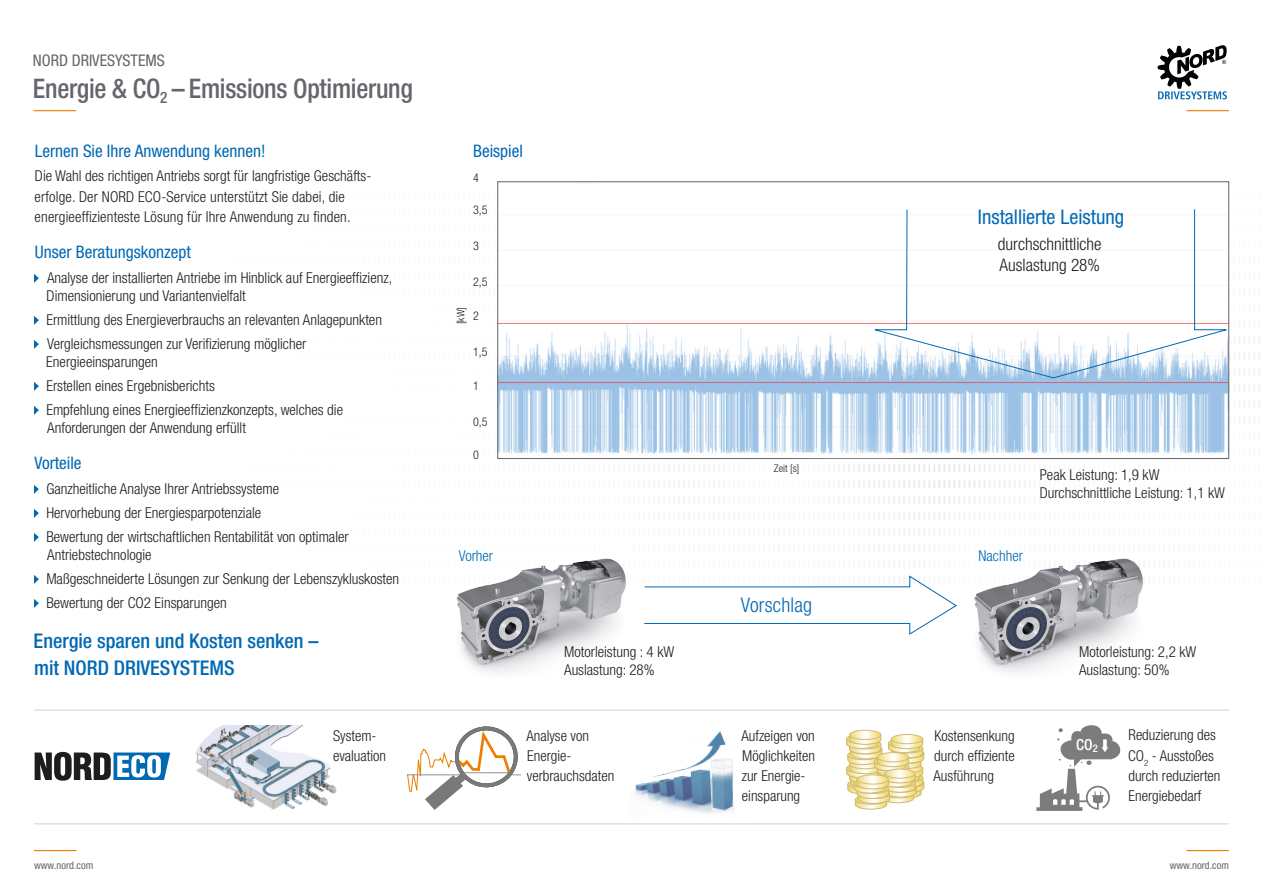
<style>
.page{position:relative;width:1263px;height:893px;background:#fff}
.page>*{position:absolute;margin:0;border:0;box-sizing:border-box;transform-origin:0 0}
.t1{font:500 condensed 27px "Helvetica Neue LT Std";letter-spacing:-.01em;color:#64666b;scale:.96 1}
.t2{font:500 condensed 20.25px "Helvetica Neue LT Std";color:#0069b4}
.t3{font:condensed 20.25px "Helvetica Neue LT Std";color:#0069b4}
.t4{font:300 condensed 20.25px "Helvetica Neue LT Std";letter-spacing:.01em;color:#0069b4}
.t5{font:condensed 17.25px "Helvetica Neue LT Std";color:#0069b4}
.t6{font:300 condensed 17.25px/21px "Helvetica Neue LT Std";color:#1d1d1b}
.t7{font:condensed 16.05px "Helvetica Neue LT Std";color:#64666b}
.t8{font:500 condensed 15.3px "Helvetica Neue LT Std";color:#fff}
.t9{font:300 condensed 15px/20.2px "Helvetica Neue LT Std";color:#1d1d1b}
.t10{font:300 condensed 15px "Helvetica Neue LT Std";color:#0069b4}
.t11{font:300 condensed 12px "Helvetica Neue LT Std";color:#1d1d1b}
.t12{font:condensed 10.5px "Helvetica Neue LT Std";color:#64666b}
.t13{font:300 condensed 10.5px "Helvetica Neue LT Std";color:#1d1d1b}
</style>
<div class="page">
<hr style="left:34px;top:110px;width:42px;height:1px;background:#ef7d00">
<hr style="left:34px;top:850px;width:43px;height:1px;background:#ef7d00">
<hr style="left:1186px;top:850px;width:43px;height:1px;background:#ef7d00">
<img style="left:499px;top:322px;width:728px;height:132px">
<svg style="left:868px;top:208px;width:362px;height:171px"></svg>
<svg style="left:1158px;top:45px;width:69px;height:54px"></svg>
<hr style="left:1186px;top:110px;width:43px;height:1px;background:#ef7d00">
<img style="left:196px;top:725px;width:140px;height:84px">
<svg style="left:407px;top:726px;width:114px;height:84px"></svg>
<svg style="left:1036px;top:725px;width:85px;height:86px"></svg>
<img style="left:635px;top:731px;width:100px;height:83px">
<svg style="left:846px;top:730px;width:78px;height:79px"></svg>
<div style="left:857px;top:775px;width:31px;height:9px;border:1px solid #d3ba7e;border-radius:50%"></div>
<svg style="left:35px;top:752px;width:135px;height:29px"></svg>
<hr style="left:34px;top:824px;width:1195px;height:1px;background:#d1d1d1">
<hr style="left:34px;top:710px;width:1195px;height:1px;background:#d1d1d1">
<svg style="left:34px;top:274px;width:5px;height:9px"></svg>
<svg style="left:34px;top:316px;width:5px;height:9px"></svg>
<svg style="left:34px;top:340px;width:5px;height:9px"></svg>
<svg style="left:34px;top:382px;width:5px;height:9px"></svg>
<svg style="left:34px;top:406px;width:5px;height:9px"></svg>
<svg style="left:34px;top:485px;width:5px;height:9px"></svg>
<svg style="left:34px;top:509px;width:5px;height:9px"></svg>
<svg style="left:34px;top:533px;width:5px;height:9px"></svg>
<svg style="left:34px;top:575px;width:5px;height:9px"></svg>
<svg style="left:34px;top:599px;width:5px;height:9px"></svg>
<img style="left:456px;top:558px;width:170px;height:115px">
<div style="left:761px;top:425px;width:184px;height:184px;background:#fff;border-radius:50%"></div>
<img style="left:903px;top:513px;width:242px;height:160px">
<svg style="left:644px;top:575px;width:313px;height:60px"></svg>
<p class="t7" style="left:33px;top:51px;width:134px">NORD DRIVESYSTEMS</p>
<p class="t1" style="left:33px;top:72px;width:397px">Energie &amp; CO<sub>2</sub> – Emissions Optimierung</p>
<p class="t5" style="left:35px;top:141px;width:232px">Lernen Sie Ihre Anwendung kennen!</p>
<p class="t9" style="left:35px;top:166px;width:338px">Die Wahl des richtigen Antriebs sorgt für langfristige Geschäfts&shy;erfolge. Der NORD ECO-Service unterstützt Sie dabei, die energieeffizienteste Lösung für Ihre Anwendung zu finden.</p>
<p class="t5" style="left:35px;top:242px;width:157px">Unser Beratungskonzept</p>
<p class="t9" style="left:47px;top:267px;width:347px">Analyse der installierten Antriebe im Hinblick auf Energieeffizienz,</p>
<p class="t9" style="left:47px;top:285px;width:201px">Dimensionierung und Variantenvielfalt</p>
<p class="t9" style="left:46px;top:309px;width:337px">Ermittlung des Energieverbrauchs an relevanten Anlagepunkten</p>
<p class="t9" style="left:46px;top:334px;width:261px;line-height:18px">Vergleichsmessungen zur Verifizierung möglicher<br>Energieeinsparungen</p>
<p class="t9" style="left:46px;top:375px;width:170px">Erstellen eines Ergebnisberichts</p>
<p class="t9" style="left:46px;top:400px;width:298px;line-height:18px">Empfehlung eines Energieeffizienzkonzepts, welches die<br>Anforderungen der Anwendung erfüllt</p>
<p class="t5" style="left:34px;top:453px;width:49px">Vorteile</p>
<p class="t9" style="left:46px;top:478px;width:234px">Ganzheitliche Analyse Ihrer Antriebssysteme</p>
<p class="t9" style="left:46px;top:502px;width:216px">Hervorhebung der Energiesparpotenziale</p>
<p class="t9" style="left:46px;top:526px;width:304px">Bewertung der wirtschaftlichen Rentabilität von optimaler</p>
<p class="t9" style="left:47px;top:544px;width:106px">Antriebstechnologie</p>
<p class="t9" style="left:46px;top:568px;width:354px">Maßgeschneiderte Lösungen zur Senkung der Lebenszykluskosten</p>
<p class="t9" style="left:46px;top:592px;width:182px">Bewertung der CO2 Einsparungen</p>
<p class="t2" style="left:34px;top:629px;width:286px">Energie sparen und Kosten senken –</p>
<p class="t2" style="left:34px;top:656px;width:202px">mit NORD DRIVESYSTEMS</p>
<p class="t9" style="left:333px;top:725px;width:45px">System-</p>
<p class="t9" style="left:333px;top:745px;width:55px">evaluation</p>
<p class="t5" style="left:473px;top:141px;width:51px">Beispiel</p>
<p class="t11" style="left:473px;top:170px;width:7px">4</p>
<p class="t11" style="left:473px;top:203px;width:16px">3,5</p>
<p class="t11" style="left:473px;top:239px;width:7px">3</p>
<p class="t11" style="left:473px;top:275px;width:16px">2,5</p>
<p class="t11" style="left:473px;top:309px;width:7px">2</p>
<p class="t11" style="left:473px;top:345px;width:16px">1,5</p>
<p class="t11" style="left:473px;top:379px;width:7px">1</p>
<p class="t11" style="left:473px;top:415px;width:16px">0,5</p>
<p class="t11" style="left:473px;top:447px;width:7px">0</p>
<p class="t13" style="left:455px;top:324px;width:18px;rotate:-90deg">[kW]</p>
<p class="t13" style="left:774px;top:462px;width:27px">Zeit [s]</p>
<p class="t3" style="left:978px;top:205px;width:148px">Installierte Leistung</p>
<p class="t6" style="left:998px;top:233px;width:105px">durchschnittliche<br>Auslastung 28%</p>
<p class="t9" style="left:1040px;top:464px;width:121px">Peak Leistung: 1,9 kW</p>
<p class="t9" style="left:1040px;top:482px;width:187px">Durchschnittliche Leistung: 1,1 kW</p>
<p class="t10" style="left:459px;top:547px;width:36px">Vorher</p>
<p class="t10" style="left:978px;top:547px;width:46px">Nachher</p>
<p class="t9" style="left:564px;top:641px;width:112px">Motorleistung : 4 kW</p>
<p class="t9" style="left:564px;top:659px;width:92px">Auslastung: 28%</p>
<p class="t9" style="left:526px;top:725px;width:64px">Analyse von</p>
<p class="t9" style="left:527px;top:745px;width:89px">Energie&shy;verbrauchsdaten</p>
<p class="t4" style="left:741px;top:593px;width:73px">Vorschlag</p>
<p class="t9" style="left:741px;top:725px;width:75px">Aufzeigen von</p>
<p class="t9" style="left:742px;top:745px;width:75px">Möglichkeiten zur Energie&shy;einsparung</p>
<p class="t9" style="left:1079px;top:641px;width:119px">Motorleistung: 2,2 kW</p>
<p class="t9" style="left:1079px;top:659px;width:92px">Auslastung: 50%</p>
<p class="t9" style="left:933px;top:725px;width:83px;text-align:justify">Kostensenkung durch effiziente Ausführung</p>
<p class="t9" style="left:1128px;top:725px;width:94px">Reduzierung des<br>CO<sub>2</sub> - Ausstoßes durch reduzierten</p>
<p class="t9" style="left:1128px;top:785px;width:74px">Energiebedarf</p>
<p class="t8" style="left:1076px;top:736px;width:23px">CO<sub>2</sub></p>
<p class="t12" style="left:34px;top:859px;width:61px">www.nord.com</p>
<p class="t12" style="left:1170px;top:859px;width:61px">www.nord.com</p>
</div>
